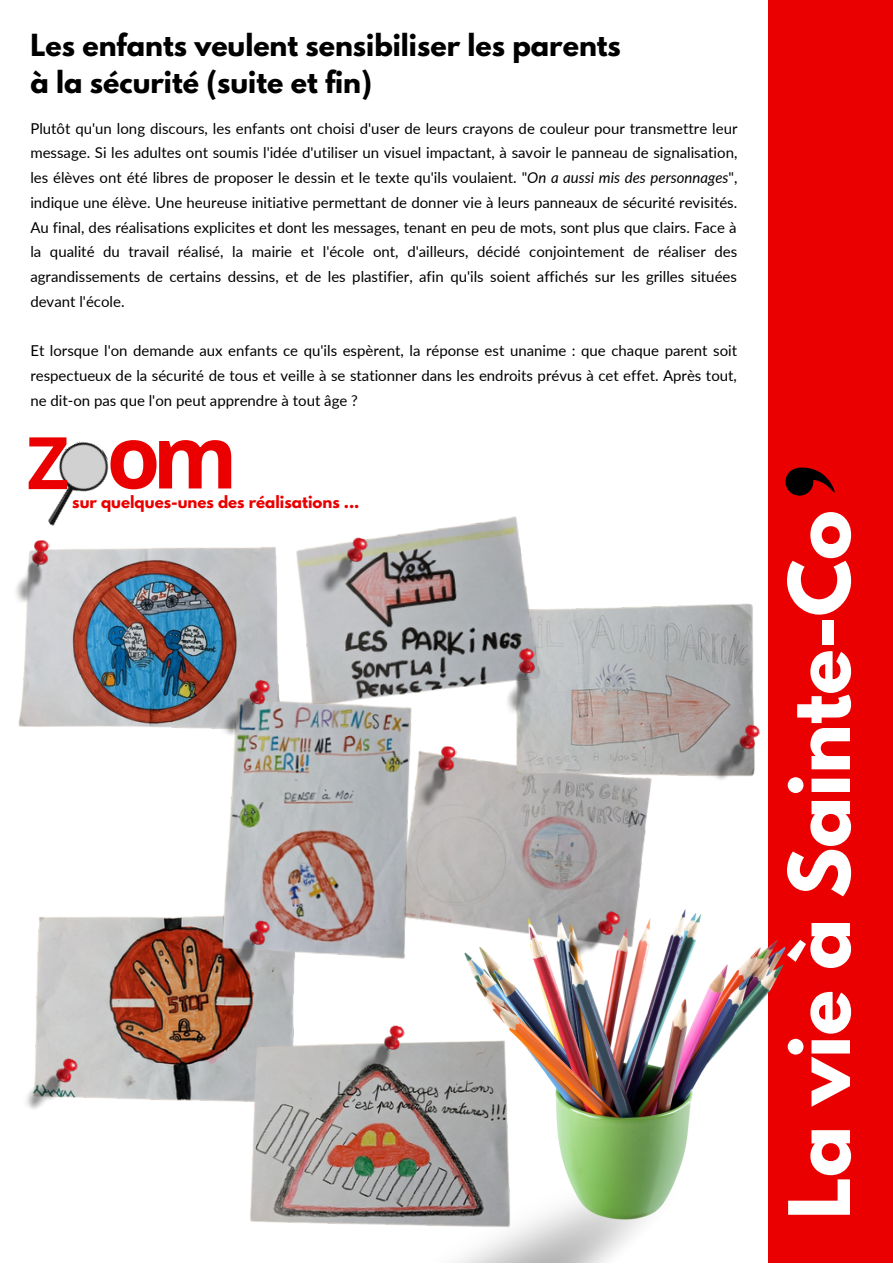
<style>
.page{position:relative;width:893px;height:1264px;background:#fff}
.page>*{position:absolute;margin:0;border:0;box-sizing:border-box;transform-origin:0 0}
.t1{font:700 86.85px "Open Sans";color:#ea0000}
.t2{font:700 75px "League Spartan";color:#fff}
.t3{font:700 72.45px "Open Sans";color:#ea0000}
.t4{font:700 27px/37px "League Spartan";color:#000}
.t5{font:15px/24.8px "Lato";color:#000;text-align:justify}
.t6{font:700 15px "League Spartan";color:#ea0000}
.s1{font-style:italic}
</style>
<div class="page">
<div style="left:767px;top:0;width:125px;height:1262px;background:#ea0000"></div>
<svg style="left:785px;top:467px;width:49px;height:28px"></svg>
<img style="left:18px;top:547px;width:261px;height:182px">
<img style="left:35px;top:916px;width:260px;height:186px">
<img style="left:427px;top:750px;width:225px;height:175px">
<img style="left:505px;top:603px;width:249px;height:179px">
<img style="left:296px;top:516px;width:259px;height:208px">
<img style="left:214px;top:687px;width:213px;height:288px">
<img style="left:464px;top:909px;width:321px;height:310px">
<img style="left:243px;top:1030px;width:282px;height:208px">
<img style="left:48px;top:441px;width:61px;height:85px">
<img style="left:16px;top:540px;width:36px;height:69px">
<img style="left:413px;top:745px;width:43px;height:69px">
<img style="left:312px;top:530px;width:57px;height:75px">
<img style="left:215px;top:672px;width:56px;height:76px">
<img style="left:215px;top:912px;width:56px;height:76px">
<img style="left:26px;top:1047px;width:54px;height:62px">
<img style="left:349px;top:1025px;width:57px;height:68px">
<img style="left:493px;top:647px;width:52px;height:74px">
<img style="left:704px;top:717px;width:57px;height:65px">
<img style="left:555px;top:897px;width:67px;height:79px">
<h3 class="t4" style="left:30px;top:30px;width:592px">Les enfants veulent sensibiliser les parents à la sécurité (suite et fin)</h3>
<p class="t5" style="left:30px;top:115px;width:708px">Plutôt qu'un long discours, les enfants ont choisi d'user de leurs crayons de couleur pour transmettre leur message. Si les adultes ont soumis l'idée d'utiliser un visuel impactant, à savoir le panneau de signalisation, les élèves ont été libres de proposer le dessin et le texte qu'ils voulaient. "<span class="s1">On a aussi mis des personnages</span>", indique une élève. Une heureuse initiative permettant de donner vie à leurs panneaux de sécurité revisités.<br>Au final, des réalisations explicites et dont les messages, tenant en peu de mots, sont plus que clairs. Face à la qualité du travail réalisé, la mairie et l'école ont, d'ailleurs, décidé conjointement de réaliser des agrandissements de certains dessins, et de les plastifier, afin qu'ils soient affichés sur les grilles situées devant l'école.</p>
<p class="t5" style="left:30px;top:338px;width:708px">Et lorsque l'on demande aux enfants ce qu'ils espèrent, la réponse est unanime : que chaque parent soit respectueux de la sécurité de tous et veille à se stationner dans les endroits prévus à cet effet. Après tout, ne dit-on pas que l'on peut apprendre à tout âge ?</p>
<h3 class="t3" style="left:27px;top:412px;width:43px">Z</h3>
<h1 class="t1" style="left:107px;top:395px;width:132px">om</h1>
<p class="t6" style="left:72px;top:494px;width:289px">sur quelques-unes des réalisations ...</p>
<h2 class="t2" style="left:782px;top:1219px;width:710px;rotate:-90deg">La vie à Sainte-Co</h2>
</div>
